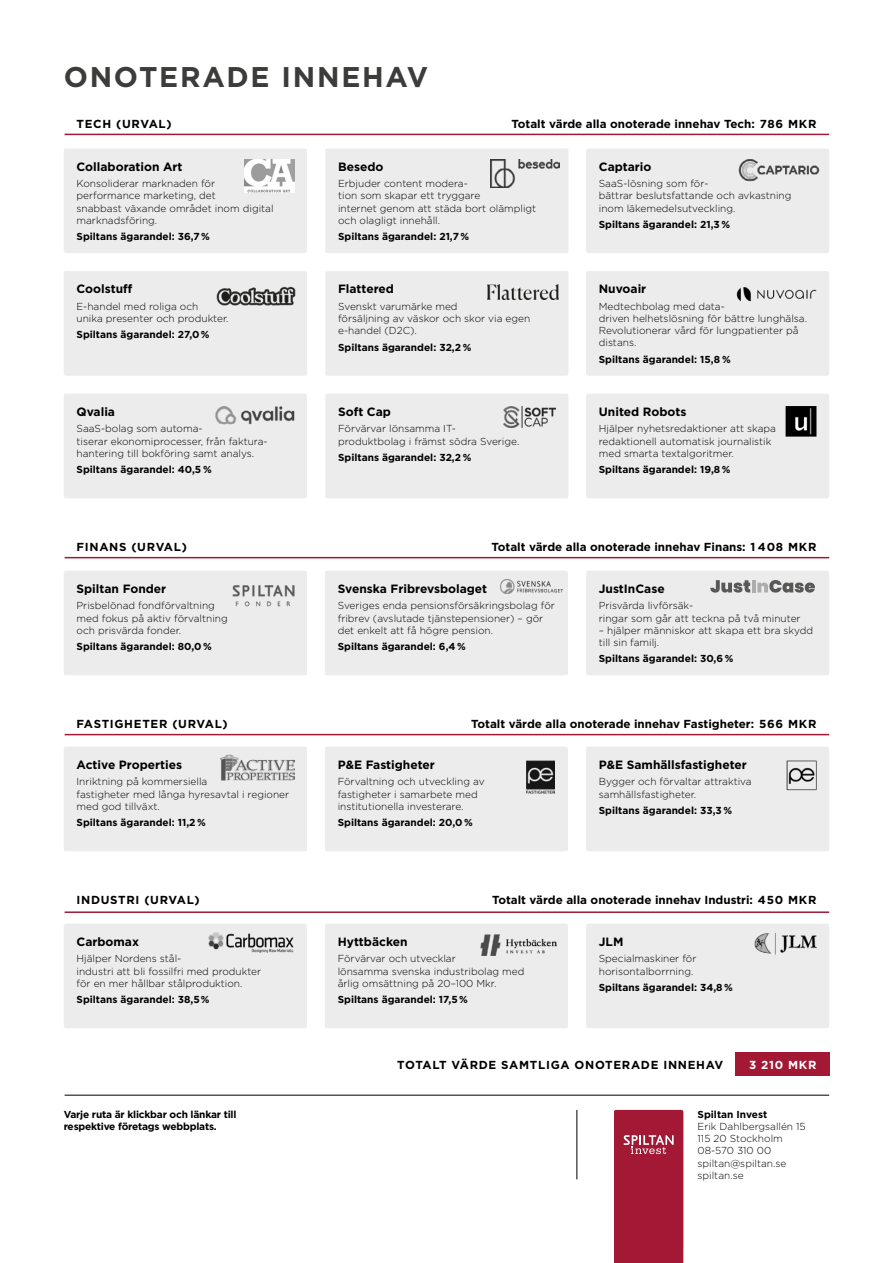
<style>
.page{position:relative;width:893px;height:1263px;background:#fff}
.page>*{position:absolute;margin:0;border:0;box-sizing:border-box;transform-origin:0 0}
.t1{font:700 28.5px "Gotham";letter-spacing:.06em;color:#3c3c3b}
.t2{font:700 12px "Gotham";color:#000}
.t3{font:700 11.7px "Gotham";color:#000}
.t4{font:700 11.7px "Gotham";letter-spacing:.06em;color:#000}
.t5{font:700 11.7px "Gotham";letter-spacing:.06em;color:#fff}
.t6{font:300 10.2px/12.1px "Gotham";color:#000}
.t7{font:700 10.2px "Gotham";color:#000}
.t8{font:700 10.2px/12.1px "Gotham";letter-spacing:-.02em;color:#000}
</style>
<div class="page">
<div style="left:735px;top:1052px;width:94px;height:24px;background:#a31834"></div>
<hr style="left:65px;top:1095px;width:764px;height:1px;background:#000">
<hr style="left:577px;top:1110px;width:1px;height:69px;background:#000">
<div style="left:325px;top:148px;width:243px;height:105px;background:#ececec;border-radius:2px"></div>
<img style="left:490px;top:159px;width:70px;height:29px">
<div style="left:586px;top:148px;width:243px;height:105px;background:#ececec;border-radius:2px"></div>
<img style="left:738px;top:159px;width:82px;height:23px">
<div style="left:64px;top:271px;width:243px;height:105px;background:#ececec;border-radius:2px"></div>
<img style="left:216px;top:286px;width:80px;height:20px">
<div style="left:325px;top:271px;width:243px;height:105px;background:#ececec;border-radius:2px"></div>
<img style="left:487px;top:285px;width:72px;height:14px">
<div style="left:586px;top:271px;width:243px;height:105px;background:#ececec;border-radius:2px"></div>
<img style="left:736px;top:287px;width:81px;height:15px">
<div style="left:64px;top:394px;width:243px;height:104px;background:#ececec;border-radius:2px"></div>
<img style="left:215px;top:406px;width:80px;height:19px">
<div style="left:586px;top:394px;width:243px;height:104px;background:#ececec;border-radius:2px"></div>
<img style="left:785px;top:406px;width:31px;height:30px">
<div style="left:325px;top:394px;width:243px;height:104px;background:#ececec;border-radius:2px"></div>
<img style="left:504px;top:406px;width:52px;height:21px">
<hr style="left:65px;top:134px;width:764px;height:1px;background:#a31834">
<hr style="left:65px;top:911px;width:764px;height:2px;background:#a31834">
<div style="left:64px;top:747px;width:243px;height:104px;background:#ececec;border-radius:2px"></div>
<img style="left:221px;top:754px;width:73px;height:27px">
<div style="left:586px;top:747px;width:243px;height:104px;background:#ececec;border-radius:2px"></div>
<img style="left:786px;top:760px;width:31px;height:31px">
<hr style="left:65px;top:734px;width:764px;height:1px;background:#a31834">
<div style="left:325px;top:747px;width:243px;height:104px;background:#ececec;border-radius:2px"></div>
<img style="left:526px;top:761px;width:28px;height:32px">
<hr style="left:65px;top:557px;width:764px;height:1px;background:#a31834">
<div style="left:64px;top:571px;width:243px;height:104px;background:#ececec;border-radius:2px"></div>
<img style="left:233px;top:585px;width:61px;height:21px">
<div style="left:64px;top:148px;width:243px;height:105px;background:#ececec;border-radius:2px"></div>
<img style="left:245px;top:159px;width:49px;height:33px">
<div style="left:586px;top:571px;width:243px;height:104px;background:#ececec;border-radius:2px"></div>
<svg style="left:710px;top:580px;width:40px;height:13px"></svg>
<hr style="left:752px;top:580px;width:4px;height:12px;background:#adadad">
<svg style="left:757px;top:580px;width:58px;height:13px"></svg>
<div style="left:325px;top:571px;width:243px;height:104px;background:#ececec;border-radius:2px"></div>
<img style="left:500px;top:580px;width:62px;height:14px">
<div style="left:325px;top:923px;width:243px;height:105px;background:#ececec;border-radius:2px"></div>
<img style="left:480px;top:934px;width:77px;height:22px">
<div style="left:64px;top:923px;width:243px;height:105px;background:#ececec;border-radius:2px"></div>
<img style="left:208px;top:933px;width:86px;height:19px">
<div style="left:586px;top:923px;width:243px;height:105px;background:#ececec;border-radius:2px"></div>
<img style="left:754px;top:933px;width:63px;height:22px">
<div style="left:614px;top:1110px;width:69px;height:153px;background:#a31834"></div>
<h1 class="t1" style="left:64px;top:58px;width:366px">ONOTERADE INNEHAV</h1>
<p class="t4" style="left:77px;top:116px;width:97px">TECH (URVAL)</p>
<p class="t3" style="left:512px;top:116px;width:306px">Totalt värde alla onoterade innehav Tech: 786 MKR</p>
<p class="t2" style="left:338px;top:159px;width:47px">Besedo</p>
<p class="t6" style="left:338px;top:177px;width:200px">Erbjuder content modera-<br>tion som skapar ett tryggare<br>internet genom att städa bort olämpligt och olagligt innehåll.</p>
<p class="t7" style="left:338px;top:230px;width:133px">Spiltans ägarandel: 21,7 %</p>
<p class="t2" style="left:77px;top:159px;width:108px">Collaboration Art</p>
<p class="t6" style="left:77px;top:177px;width:199px">Konsoliderar marknaden för performance marketing, det<br>snabbast växande området inom digital marknadsföring.</p>
<p class="t7" style="left:77px;top:230px;width:135px">Spiltans ägarandel: 36,7 %</p>
<p class="t2" style="left:599px;top:159px;width:54px">Captario</p>
<p class="t6" style="left:599px;top:177px;width:194px">SaaS-lösning som för-<br>bättrar beslutsfattande och avkastning inom läkemedelsutveckling.</p>
<p class="t7" style="left:599px;top:218px;width:133px">Spiltans ägarandel: 21,3 %</p>
<p class="t2" style="left:77px;top:281px;width:57px">Coolstuff</p>
<p class="t6" style="left:77px;top:300px;width:153px">E-handel med roliga och<br>unika presenter och produkter.</p>
<p class="t7" style="left:77px;top:328px;width:135px">Spiltans ägarandel: 27,0 %</p>
<p class="t2" style="left:77px;top:404px;width:40px">Qvalia</p>
<p class="t6" style="left:77px;top:422px;width:193px">SaaS-bolag som automa-<br>tiserar ekonomiprocesser, från faktura&shy;hantering till bokföring samt analys.</p>
<p class="t7" style="left:77px;top:463px;width:137px">Spiltans ägarandel: 40,5 %</p>
<p class="t2" style="left:338px;top:281px;width:57px">Flattered</p>
<p class="t6" style="left:338px;top:300px;width:194px">Svenskt varumärke med<br>försäljning av väskor och skor via egen e-handel (D2C).</p>
<p class="t7" style="left:338px;top:340px;width:135px">Spiltans ägarandel: 32,2 %</p>
<p class="t2" style="left:338px;top:404px;width:54px">Soft Cap</p>
<p class="t6" style="left:338px;top:422px;width:183px">Förvärvar lönsamma IT-- produktbolag i främst södra Sverige.</p>
<p class="t7" style="left:338px;top:451px;width:135px">Spiltans ägarandel: 32,2 %</p>
<p class="t2" style="left:599px;top:281px;width:49px">Nuvoair</p>
<p class="t6" style="left:599px;top:300px;width:210px">Medtechbolag med data-<br>driven helhetslösning för bättre lunghälsa.<br>Revolutionerar vård för lungpatienter på distans.</p>
<p class="t7" style="left:599px;top:352px;width:133px">Spiltans ägarandel: 15,8 %</p>
<p class="t2" style="left:599px;top:404px;width:89px">United Robots</p>
<p class="t6" style="left:599px;top:422px;width:179px">Hjälper nyhetsredaktioner att skapa redaktionell automatisk journalistik med smarta textalgoritmer.</p>
<p class="t7" style="left:599px;top:463px;width:133px">Spiltans ägarandel: 19,8 %</p>
<p class="t4" style="left:77px;top:539px;width:112px">FINANS (URVAL)</p>
<p class="t3" style="left:491px;top:539px;width:326px">Totalt värde alla onoterade innehav Finans: 1 408 MKR</p>
<p class="t2" style="left:77px;top:581px;width:91px">Spiltan Fonder</p>
<p class="t6" style="left:77px;top:599px;width:153px">Prisbelönad fondförvaltning med fokus på aktiv förvaltning och prisvärda fonder.</p>
<p class="t7" style="left:77px;top:640px;width:137px">Spiltans ägarandel: 80,0 %</p>
<p class="t2" style="left:338px;top:581px;width:151px">Svenska Fribrevsbolaget</p>
<p class="t6" style="left:338px;top:599px;width:219px">Sveriges enda pensionsförsäkringsbolag för fribrev (avslutade tjänstepensioner) – gör det enkelt att få högre pension.</p>
<p class="t7" style="left:338px;top:640px;width:130px">Spiltans ägarandel: 6,4 %</p>
<p class="t2" style="left:599px;top:581px;width:67px">JustInCase</p>
<p class="t6" style="left:599px;top:599px;width:203px">Prisvärda livförsäk-<br>ringar som går att teckna på två minuter</p>
<p class="t6" style="left:599px;top:624px;width:216px">– hjälper människor att skapa ett bra skydd till sin familj.</p>
<p class="t7" style="left:599px;top:652px;width:136px">Spiltans ägarandel: 30,6 %</p>
<p class="t4" style="left:77px;top:716px;width:153px">FASTIGHETER (URVAL)</p>
<p class="t3" style="left:471px;top:716px;width:347px">Totalt värde alla onoterade innehav Fastigheter: 566 MKR</p>
<p class="t2" style="left:77px;top:757px;width:107px">Active Properties</p>
<p class="t6" style="left:77px;top:775px;width:214px">Inriktning på kommersiella<br>fastigheter med långa hyresavtal i regioner med god tillväxt.</p>
<p class="t7" style="left:77px;top:816px;width:131px">Spiltans ägarandel: 11,2 %</p>
<p class="t2" style="left:599px;top:757px;width:150px">P&amp;E Samhällsfastigheter</p>
<p class="t6" style="left:599px;top:775px;width:154px">Bygger och förvaltar attraktiva samhällsfastigheter.</p>
<p class="t7" style="left:599px;top:803px;width:135px">Spiltans ägarandel: 33,3 %</p>
<p class="t2" style="left:338px;top:757px;width:99px">P&amp;E Fastigheter</p>
<p class="t6" style="left:338px;top:775px;width:148px">Förvaltning och utveckling av fastigheter i samarbete med institutionella investerare.</p>
<p class="t7" style="left:338px;top:816px;width:137px">Spiltans ägarandel: 20,0 %</p>
<p class="t4" style="left:77px;top:892px;width:125px">INDUSTRI (URVAL)</p>
<p class="t3" style="left:492px;top:892px;width:326px">Totalt värde alla onoterade innehav Industri: 450 MKR</p>
<p class="t2" style="left:77px;top:934px;width:64px">Carbomax</p>
<p class="t6" style="left:77px;top:952px;width:186px">Hjälper Nordens stål-<br>industri att bli fossilfri med produkter för en mer hållbar stålproduktion.</p>
<p class="t7" style="left:77px;top:993px;width:134px">Spiltans ägarandel: 38,5%</p>
<p class="t8" style="left:64px;top:1108px;width:174px">Varje ruta är klickbar och länkar till respektive företags webbplats.</p>
<p class="t2" style="left:338px;top:934px;width:71px">Hyttbäcken</p>
<p class="t6" style="left:338px;top:952px;width:188px">Förvärvar och utvecklar<br>lönsamma svenska industribolag med årlig omsättning på 20–100 Mkr.</p>
<p class="t7" style="left:338px;top:993px;width:132px">Spiltans ägarandel: 17,5 %</p>
<p class="t2" style="left:599px;top:934px;width:26px">JLM</p>
<p class="t6" style="left:599px;top:952px;width:99px">Specialmaskiner för horisontalborrning.</p>
<p class="t7" style="left:599px;top:980px;width:136px">Spiltans ägarandel: 34,8 %</p>
<p class="t4" style="left:397px;top:1057px;width:327px">TOTALT VÄRDE SAMTLIGA ONOTERADE INNEHAV</p>
<p class="t5" style="left:749px;top:1057px;width:69px">3 210 MKR</p>
<p class="t7" style="left:698px;top:1107px;width:71px">Spiltan Invest</p>
<p class="t6" style="left:698px;top:1120px;width:110px">Erik Dahlbergsallén 15<br>115 20 Stockholm<br>08-570 310 00 spiltan@spiltan.se spiltan.se</p>
</div>
